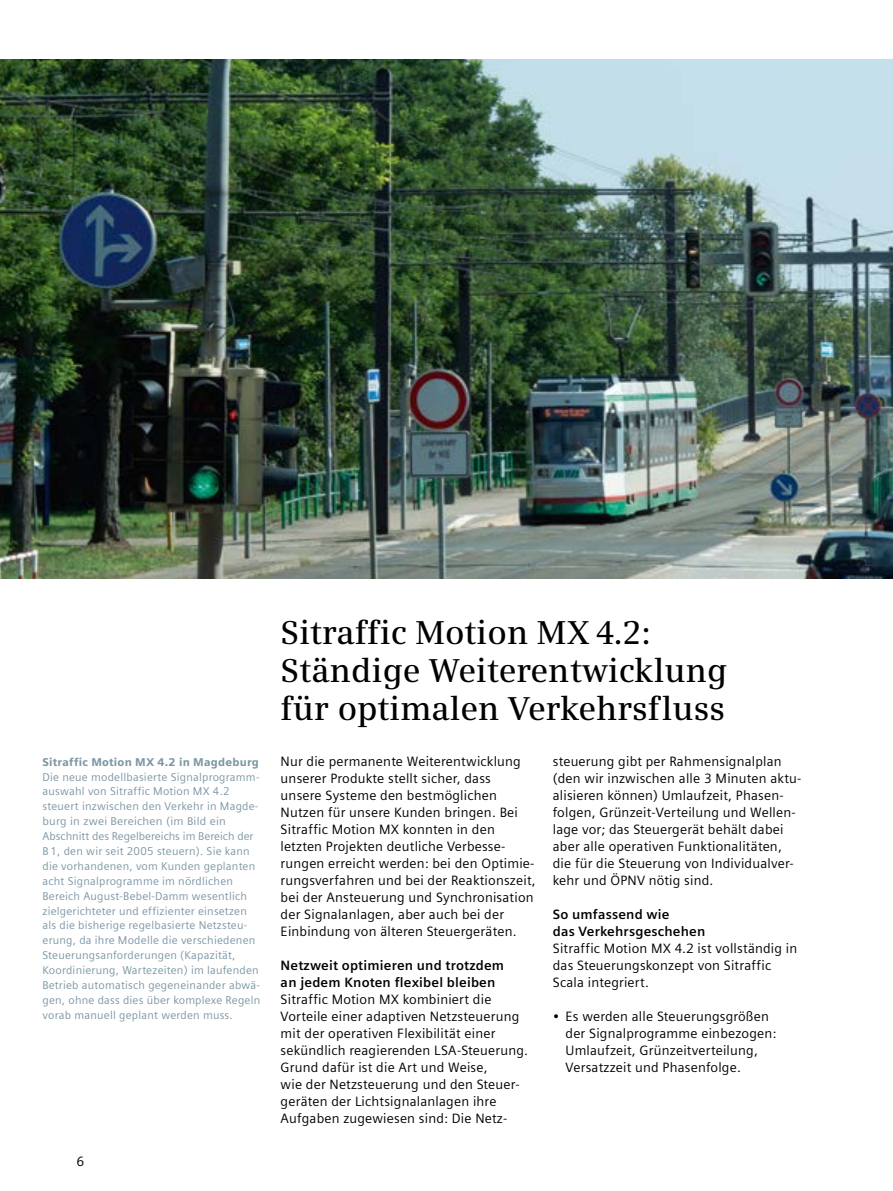
<style>
.page{position:relative;width:893px;height:1191px;background:#fff}
.page>*{position:absolute;margin:0;border:0;box-sizing:border-box;transform-origin:0 0}
.t1{font:600 33px/38.2px "Siemens Serif";letter-spacing:.005em;color:#000}
.t2{font:13.5px/17px "Siemens Sans";letter-spacing:.015em;color:#000}
.t3{font:700 13.5px/17px "Siemens Sans";letter-spacing:.015em;color:#000}
.t4{font:11.25px/14.9px "Siemens Sans";letter-spacing:.02em;color:#7c96a4}
.t5{font:900 11.25px "Siemens Sans";letter-spacing:.02em;color:#7c96a4}
</style>
<div class="page">
<img style="left:0;top:60px;width:893px;height:518px">
<p class="t5" style="left:43px;top:755px;width:218px">Sitraffic Motion MX 4.2 in Magdeburg</p>
<p class="t4" style="left:43px;top:769px;width:219px">Die neue modellbasierte Signalprogramm&shy;auswahl von Sitraffic Motion MX 4.2 steuert inzwischen den Verkehr in Magde&shy;burg in zwei Bereichen (im Bild ein Abschnitt des Regelbereichs im Bereich der B 1, den wir seit 2005 steuern). Sie kann die vorhandenen, vom Kunden geplanten acht Signalprogramme im nördlichen Bereich August-Bebel-Damm wesentlich zielgerichteter und effizienter einsetzen als die bisherige regelbasierte Netzsteu&shy;erung, da ihre Modelle die verschiedenen Steuerungsanforderungen (Kapazität, Koordinierung, Wartezeiten) im laufenden Betrieb automatisch gegeneinander abwä&shy;gen, ohne dass dies über komplexe Regeln vorab manuell geplant werden muss.</p>
<p class="t2" style="left:77px;top:1153px;width:9px">6</p>
<h1 class="t1" style="left:281px;top:613px;width:448px">Sitraffic Motion MX 4.2:<br>Ständige Weiterentwicklung für optimalen Verkehrsfluss</h1>
<p class="t2" style="left:281px;top:752px;width:257px">Nur die permanente Weiterentwicklung unserer Produkte stellt sicher, dass<br>unsere Systeme den bestmöglichen Nutzen für unsere Kunden bringen. Bei Sitraffic Motion MX konnten in den letzten Projekten deutliche Verbesse&shy;rungen erreicht werden: bei den Optimie&shy;rungsverfahren und bei der Reaktionszeit, bei der Ansteuerung und Synchronisation der Signalanlagen, aber auch bei der Einbindung von älteren Steuergeräten.</p>
<p class="t3" style="left:281px;top:956px;width:225px">Netzweit optimieren und trotzdem an jedem Knoten flexibel bleiben</p>
<p class="t2" style="left:281px;top:990px;width:249px">Sitraffic Motion MX kombiniert die Vorteile einer adaptiven Netzsteuerung mit der operativen Flexibilität einer sekündlich reagierenden LSA-Steuerung.<br>Grund dafür ist die Art und Weise,<br>wie der Netzsteuerung und den Steuer&shy;geräten der Lichtsignalanlagen ihre Aufgaben zugewiesen sind: Die Netz-</p>
<p class="t2" style="left:553px;top:752px;width:250px">steuerung gibt per Rahmensignalplan (den wir inzwischen alle 3 Minuten aktu&shy;alisieren können) Umlaufzeit, Phasen&shy;folgen, Grünzeit-Verteilung und Wellen&shy;lage vor; das Steuergerät behält dabei aber alle operativen Funktionalitäten, die für die Steuerung von Individualver&shy;kehr und ÖPNV nötig sind.</p>
<p class="t3" style="left:553px;top:905px;width:154px">So umfassend wie<br>das Verkehrsgeschehen</p>
<p class="t2" style="left:553px;top:939px;width:246px">Sitraffic Motion MX 4.2 ist vollständig in das Steuerungskonzept von Sitraffic<br>Scala integriert.</p>
<p class="t2" style="left:566px;top:1007px;width:212px;text-indent:-13px">• Es werden alle Steuerungsgrößen der Signalprogramme einbezogen:<br>Umlaufzeit, Grünzeitverteilung, Versatzzeit und Phasenfolge.</p>
</div>
